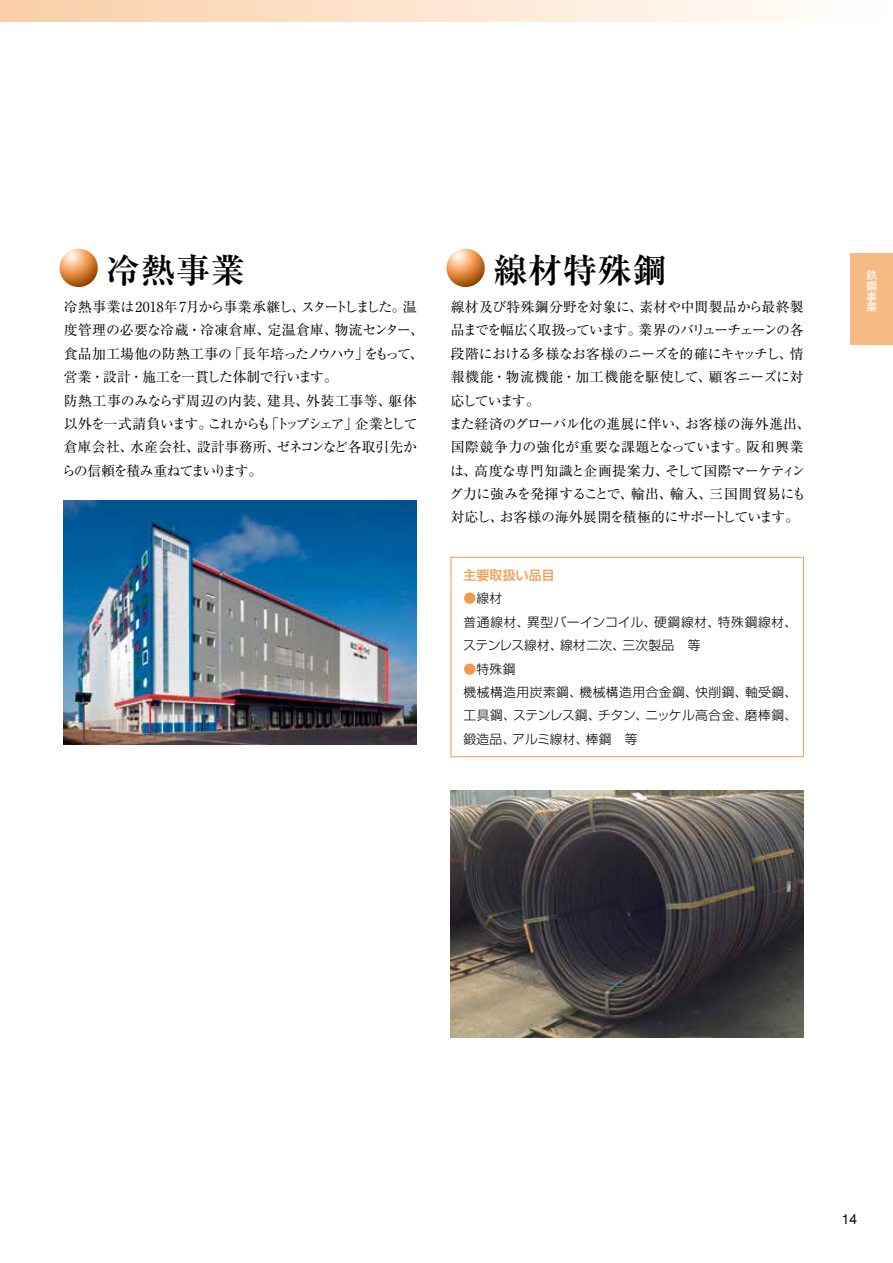
<style>
.page{position:relative;width:893px;height:1263px;background:#fff}
.page>*{position:absolute;margin:0;border:0;box-sizing:border-box;transform-origin:0 0}
.t1{font:700 34.05px "Ryumin Pro";letter-spacing:.025em;color:#000}
.t2{font:13.8px/23.4px "Ryumin Pro";letter-spacing:-.02em;color:#000}
.t3{font:13.8px "Helvetica";color:#000}
.t4{font:300 12.75px/23.4px "Shin Go Pro";letter-spacing:.035em;color:#000}
.t5{font:500 12.75px "Shin Go Pro";letter-spacing:.025em;color:#f3994f}
.t6{font:10.65px/10.6px "Shin Go Pro";color:#fff;text-align:justify}
.s1{color:#f3994f}
</style>
<div class="page">
<svg style="left:60px;top:249px;width:38px;height:38px"></svg>
<div style="left:0;top:0;width:893px;height:21px;background:linear-gradient(to right,#facfa7,#fff)"></div>
<svg style="left:446px;top:249px;width:39px;height:38px"></svg>
<img style="left:64px;top:501px;width:353px;height:243px">
<div style="left:451px;top:557px;width:353px;height:200px;border:1px solid #f3994f"></div>
<img style="left:451px;top:791px;width:353px;height:246px">
<div style="left:850px;top:253px;width:43px;height:91px;background:#f7ba83"></div>
<h1 class="t1" style="left:106px;top:243px;width:140px">冷熱事業</h1>
<h1 class="t1" style="left:493px;top:243px;width:175px">線材特殊鋼</h1>
<p class="t2" style="left:449px;top:294px;width:363px">線材及び特殊鋼分野を対象に、素材や中間製品から最終製品までを幅広く取扱っています。業界のバリューチェーンの各段階における多様なお客様のニーズを的確にキャッチし、情報機能・物流機能・加工機能を駆使して、顧客ニーズに対応しています。<br>また経済のグローバル化の進展に伴い、お客様の海外進出、国際競争力の強化が重要な課題となっています。阪和興業は、高度な専門知識と企画提案力、そして国際マーケティング力に強みを発揮することで、輸出、輸入、三国間貿易にも対応し、お客様の海外展開を積極的にサポートしています。</p>
<p class="t2" style="left:62px;top:294px;width:363px">冷熱事業は2018年 7月から事業承継し、スタートしました。温度管理の必要な冷蔵・冷凍倉庫、定温倉庫、物流センター、食品加工場他の防熱工事の「長年培ったノウハウ」をもって、営業・設計・施工を一貫した体制で行います。<br>防熱工事のみならず周辺の内装、建具、外装工事等、躯体以外を一式請負います。これからも「トップシェア」企業として倉庫会社、水産会社、設計事務所、ゼネコンなど各取引先からの信頼を積み重ねてまいります。</p>
<p class="t5" style="left:463px;top:565px;width:93px">主要取扱い品目</p>
<p class="t4" style="left:463px;top:585px;width:336px"><span class="s1">●</span>線材<br>普通線材、異型バーインコイル、硬鋼線材、特殊鋼線材、ステンレス線材、線材二次、三次製品　等</p>
<p class="t4" style="left:463px;top:655px;width:335px"><span class="s1">●</span>特殊鋼<br>機械構造用炭素鋼、機械構造用合金鋼、快削鋼、軸受鋼、工具鋼、ステンレス鋼、チタン、ニッケル高合金、磨棒鋼、鍛造品、アルミ線材、棒鋼　等</p>
<p class="t6" style="left:866px;top:269px;width:12px">鉄鋼事業</p>
<p class="t3" style="left:842px;top:1211px;width:17px">14</p>
</div>
